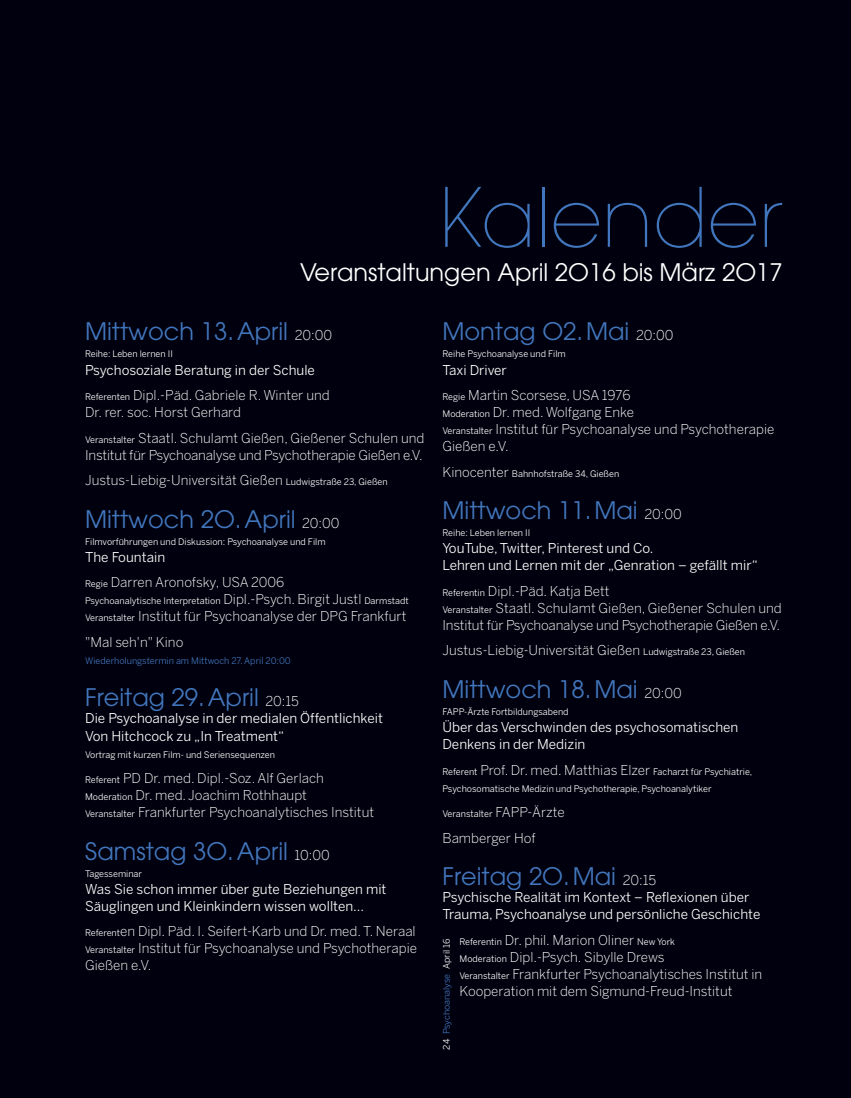
<style>
.page{position:relative;width:851px;height:1098px;background:#fff}
.page>*{position:absolute;margin:0;border:0;box-sizing:border-box;transform-origin:0 0}
.t1{font:200 81px "ITC Avant Garde Pro";color:#4276bc}
.t2{font:24px "ITC Avant Garde Pro";color:#4276bc}
.t3{font:24px "ITC Avant Garde Pro";color:#fff}
.t4{font:300 13.5px/17px "Benton Sans";color:#fff}
.t5{font:13.5px/17px "Benton Sans";color:#fff}
.t6{font:9px/17px "Benton Sans";color:#fff}
.t7{font:9px "Benton Sans";color:#4276bc}
.s1{font-family:"Benton Sans";font-weight:300;font-size:13.5px;color:#fff}
.s2{font-size:9px}
.s3{font-weight:300}
.s4{font-weight:400;font-size:9px}
.s5{font-weight:400}
.s6{font-weight:300;font-size:13.5px}
.s7{color:#fff}
</style>
<div class="page">
<div style="left:0;top:0;width:850px;height:1097px;background:#00000e"></div>
<h1 class="t1" style="left:438px;top:166px;width:346px">Kalender</h1>
<h2 class="t3" style="left:300px;top:257px;width:484px">Veranstaltungen April 2016 bis März 2017</h2>
<h2 class="t2" style="left:85px;top:316px;width:248px">Mittwoch 13.April <span class="s1">20:00</span></h2>
<p class="t6" style="left:85px;top:345px;width:89px">Reihe: Leben lernen II</p>
<p class="t5" style="left:85px;top:356px;width:246px;line-height:25.5px">Psychosoziale Beratung in der Schule<br><span class="s2">Referenten</span> <span class="s3">Dipl.-Päd. Gabriele R. Winter und</span></p>
<p class="t4" style="left:85px;top:399px;width:341px;line-height:25.5px">Dr. rer. soc. Horst Gerhard<br><span class="s4">Veranstalter</span> Staatl. Schulamt Gießen, Gießener Schulen und</p>
<p class="t4" style="left:85px;top:441px;width:339px;line-height:25.5px">Institut für Psychoanalyse und Psychotherapie Gießen e.V.<br>Justus-Liebig-Universität Gießen <span class="s4">Ludwigstraße 23, Gießen</span></p>
<h2 class="t2" style="left:85px;top:504px;width:256px">Mittwoch 20.April <span class="s1">20:00</span></h2>
<p class="t6" style="left:85px;top:532px;width:242px">Filmvorführungen und Diskussion: Psychoanalyse und Film</p>
<p class="t4" style="left:85px;top:543px;width:201px;line-height:25.5px"><span class="s5">The Fountain<br></span><span class="s4">Regie</span> Darren Aronofsky, USA 2006</p>
<p class="t6" style="left:85px;top:592px;width:325px">Psychoanalytische Interpretation <span class="s6">Dipl.-Psych. Birgit Justl</span> Darmstadt</p>
<p class="t4" style="left:85px;top:603px;width:323px;line-height:25.5px"><span class="s4">Veranstalter</span> Institut für Psychoanalyse der DPG Frankfurt "Mal seh'n" Kino</p>
<p class="t7" style="left:85px;top:655px;width:207px">Wiederholungstermin am Mittwoch 27. April 20:00</p>
<h2 class="t2" style="left:85px;top:682px;width:215px">Freitag 29.April <span class="s1">20:15</span></h2>
<p class="t5" style="left:85px;top:709px;width:299px">Die Psychoanalyse in der medialen Öffentlichkeit<br>Von Hitchcock zu „In Treatment“</p>
<p class="t6" style="left:85px;top:745px;width:191px">Vortrag mit kurzen Film- und Seriensequenzen</p>
<p class="t4" style="left:85px;top:769px;width:290px"><span class="s4">Referent</span> PD Dr. med. Dipl.-Soz. Alf Gerlach<br><span class="s4">Moderation</span> Dr. med. Joachim Rothhaupt<br><span class="s4">Veranstalter</span> Frankfurter Psychoanalytisches Institut</p>
<h2 class="t2" style="left:85px;top:835px;width:246px">Samstag 30.April <span class="s1">10:00</span></h2>
<p class="t6" style="left:85px;top:864px;width:58px">Tagesseminar</p>
<p class="t5" style="left:85px;top:879px;width:303px">Was Sie schon immer über gute Beziehungen mit<br>Säuglingen und Kleinkindern wissen wollten...</p>
<p class="t4" style="left:85px;top:922px;width:333px;text-align:justify"><span class="s4">Referent</span>en Dipl. Päd. I. Seifert-Karb und Dr. med. T. Neraal <span class="s4">Veranstalter</span> Institut für Psychoanalyse und Psychotherapie Gießen e.V.</p>
<h2 class="t2" style="left:442px;top:316px;width:232px">Montag 02.Mai <span class="s1">20:00</span></h2>
<p class="t6" style="left:442px;top:345px;width:125px">Reihe Psychoanalyse und Film</p>
<p class="t4" style="left:442px;top:356px;width:189px;line-height:25.5px"><span class="s5">Taxi Driver<br></span><span class="s4">Regie</span> Martin Scorsese, USA 1976</p>
<p class="t4" style="left:442px;top:403px;width:333px"><span class="s4">Moderation</span> Dr. med. Wolfgang Enke<br><span class="s4">Veranstalter</span> Institut für Psychoanalyse und Psychotherapie<br>Gießen e.V.</p>
<p class="t6" style="left:442px;top:464px;width:178px"><span class="s6">Kinocenter</span> Bahnhofstraße 34, Gießen</p>
<h2 class="t2" style="left:442px;top:495px;width:241px">Mittwoch 11.Mai <span class="s1">20:00</span></h2>
<p class="t6" style="left:442px;top:524px;width:89px">Reihe: Leben lernen II</p>
<p class="t5" style="left:442px;top:539px;width:317px">YouTube, Twitter, Pinterest und Co.<br>Lehren und Lernen mit der „Genration – gefällt mir“</p>
<p class="t4" style="left:442px;top:582px;width:341px"><span class="s4">Referentin</span> Dipl.-Päd. Katja Bett<br><span class="s4">Veranstalter</span> Staatl. Schulamt Gießen, Gießener Schulen und<br>Institut für Psychoanalyse und Psychotherapie Gießen e.V.</p>
<p class="t4" style="left:442px;top:641px;width:304px">Justus-Liebig-Universität Gießen <span class="s4">Ludwigstraße 23, Gießen</span></p>
<h2 class="t2" style="left:442px;top:674px;width:241px">Mittwoch 18.Mai <span class="s1">20:00</span></h2>
<p class="t6" style="left:442px;top:702px;width:127px">FAPP-Ärzte Fortbildungsabend</p>
<p class="t5" style="left:442px;top:718px;width:297px">Über das Verschwinden des psychosomatischen<br>Denkens in der Medizin</p>
<p class="t6" style="left:442px;top:762px;width:311px">Referent <span class="s6">Prof. Dr. med. Matthias Elzer</span> Facharzt für Psychiatrie,<br>Psychosomatische Medizin und Psychotherapie, Psychoanalytiker</p>
<p class="t6" style="left:442px;top:805px;width:124px">Veranstalter <span class="s6">FAPP-Ärzte</span></p>
<p class="t4" style="left:442px;top:828px;width:95px">Bamberger Hof</p>
<h2 class="t2" style="left:442px;top:861px;width:215px">Freitag 20.Mai <span class="s1">20:15</span></h2>
<p class="t5" style="left:442px;top:888px;width:319px">Psychische Realität im Kontext – Reflexionen über<br>Trauma, Psychoanalyse und persönliche Geschichte</p>
<p class="t4" style="left:459px;top:930px;width:304px"><span class="s4">Referentin</span> Dr. phil. Marion Oliner <span class="s4">New York<br>Moderation</span> Dipl.-Psych. Sibylle Drews<br><span class="s4">Veranstalter</span> Frankfurter Psychoanalytisches Institut in Kooperation mit dem Sigmund-Freud-Institut</p>
<p class="t7" style="left:441px;top:1049px;width:112px;rotate:-90deg"><span class="s7">24</span> Psychoanalyse <span class="s7">April 16</span></p>
</div>
